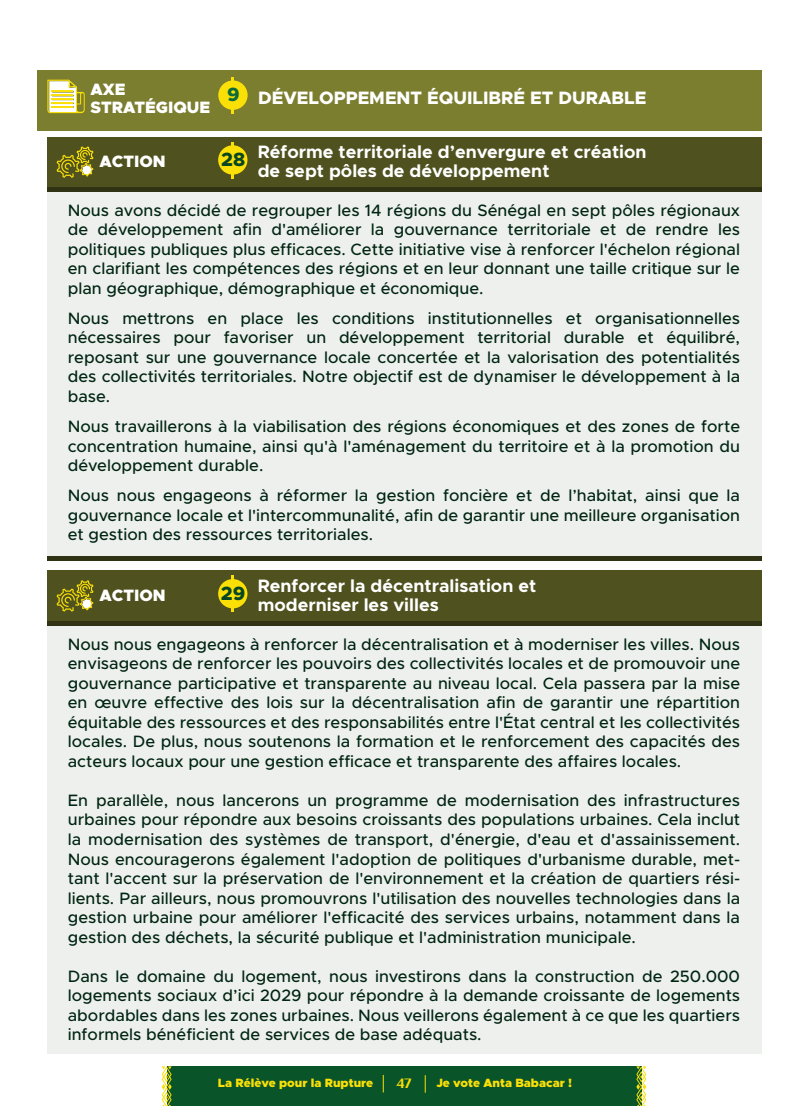
<style>
.page{position:relative;width:808px;height:1106px;background:#fff}
.page>*{position:absolute;margin:0;border:0;box-sizing:border-box;transform-origin:0 0}
.t1{font:700 18px/19.5px "Metropolis";color:#fff}
.t2{font:800 18px "Metropolis";color:#fff}
.t3{font:500 16.5px/19.5px "Metropolis";color:#002513;text-align:justify}
.t4{font:900 16.5px/18px "Metropolis";color:#fff}
.t5{font:900 13.5px "Royal Castle";color:#fae006}
.t6{font:900 12px "Metropolis";color:#fae006}
.s1{font-size:19.2px;color:#0c6c38}
.s2{font-weight:800;font-size:19.2px;color:#094723}
</style>
<div class="page">
<div style="left:167px;top:1066px;width:474px;height:40px;background:#0a542a"></div>
<svg style="left:162px;top:1066px;width:10px;height:40px"></svg>
<svg style="left:636px;top:1066px;width:10px;height:40px"></svg>
<svg style="left:383px;top:1074px;width:1px;height:18px"></svg>
<svg style="left:425px;top:1075px;width:1px;height:17px"></svg>
<div style="left:37px;top:70px;width:725px;height:60px;background:#7b7d2f"></div>
<svg style="left:47px;top:80px;width:38px;height:33px"></svg>
<hr style="left:232px;top:77px;width:2px;height:37px;background:#fae006">
<div style="left:218px;top:80px;width:30px;height:30px;background:#fae006;border-radius:50%"></div>
<div style="left:47px;top:137px;width:715px;height:50px;background:#4f511f"></div>
<svg style="left:57px;top:146px;width:36px;height:32px"></svg>
<hr style="left:232px;top:142px;width:2px;height:36px;background:#fae006">
<div style="left:218px;top:145px;width:29px;height:30px;background:#fae006;border-radius:50%"></div>
<div style="left:47px;top:192px;width:714px;height:369px;background:#eef0ed"></div>
<hr style="left:47px;top:188px;width:714px;height:4px;background:#2f3314">
<div style="left:47px;top:556px;width:714px;height:5px;background:#2f3314"></div>
<div style="left:47px;top:570px;width:715px;height:51px;background:#4f511f"></div>
<svg style="left:57px;top:580px;width:36px;height:31px"></svg>
<hr style="left:232px;top:575px;width:2px;height:37px;background:#fae006">
<div style="left:218px;top:579px;width:29px;height:29px;background:#fae006;border-radius:50%"></div>
<div style="left:47px;top:626px;width:714px;height:427px;background:#eef0ed"></div>
<div style="left:47px;top:621px;width:714px;height:5px;background:#2f3314"></div>
<p class="t4" style="left:90px;top:80px;width:121px">AXE<br>STRATÉGIQUE</p>
<p class="t2" style="left:227px;top:86px;width:421px"><span class="s1">9</span> DÉVELOPPEMENT ÉQUILIBRÉ ET DURABLE</p>
<p class="t4" style="left:99px;top:152px;width:68px">ACTION</p>
<p class="t1" style="left:258px;top:142px;width:390px;text-indent:-37px"><span class="s2">28</span> Réforme territoriale d’envergure et création de sept pôles de développement</p>
<p class="t3" style="left:68px;top:200px;width:674px">Nous avons décidé de regrouper les 14 régions du Sénégal en sept pôles régionaux de développement afin d'améliorer la gouvernance territoriale et de rendre les politiques publiques plus efficaces. Cette initiative vise à renforcer l'échelon régional en clarifiant les compétences des régions et en leur donnant une taille critique sur le plan géographique, démographique et économique.</p>
<p class="t3" style="left:68px;top:308px;width:674px">Nous mettrons en place les conditions institutionnelles et organisationnelles nécessaires pour favoriser un développement territorial durable et équilibré, reposant sur une gouvernance locale concertée et la valorisation des potentialités des collectivités territoriales. Notre objectif est de dynamiser le développement à la base.</p>
<p class="t3" style="left:68px;top:416px;width:674px">Nous travaillerons à la viabilisation des régions économiques et des zones de forte concentration humaine, ainsi qu'à l'aménagement du territoire et à la promotion du développement durable.</p>
<p class="t3" style="left:68px;top:485px;width:674px">Nous nous engageons à réformer la gestion foncière et de l’habitat, ainsi que la gouvernance locale et l'intercommunalité, afin de garantir une meilleure organisation et gestion des ressources territoriales.</p>
<p class="t4" style="left:99px;top:586px;width:68px">ACTION</p>
<p class="t1" style="left:258px;top:575px;width:280px;text-indent:-37px"><span class="s2">29</span> Renforcer la décentralisation et moderniser les villes</p>
<p class="t3" style="left:68px;top:634px;width:674px">Nous nous engageons à renforcer la décentralisation et à moderniser les villes. Nous envisageons de renforcer les pouvoirs des collectivités locales et de promouvoir une gouvernance participative et transparente au niveau local. Cela passera par la mise en œuvre effective des lois sur la décentralisation afin de garantir une répartition équitable des ressources et des responsabilités entre l'État central et les collectivités locales. De plus, nous soutenons la formation et le renforcement des capacités des acteurs locaux pour une gestion efficace et transparente des affaires locales.</p>
<p class="t3" style="left:68px;top:790px;width:674px">En parallèle, nous lancerons un programme de modernisation des infrastructures urbaines pour répondre aux besoins croissants des populations urbaines. Cela inclut la modernisation des systèmes de transport, d'énergie, d'eau et d'assainissement.<br>Nous encouragerons également l'adoption de politiques d'urbanisme durable, met&shy;tant l'accent sur la préservation de l'environnement et la création de quartiers rési&shy;lients. Par ailleurs, nous promouvrons l'utilisation des nouvelles technologies dans la gestion urbaine pour améliorer l'efficacité des services urbains, notamment dans la gestion des déchets, la sécurité publique et l'administration municipale.</p>
<p class="t3" style="left:68px;top:966px;width:674px">Dans le domaine du logement, nous investirons dans la construction de 250.000 logements sociaux d’ici 2029 pour répondre à la demande croissante de logements abordables dans les zones urbaines. Nous veillerons également à ce que les quartiers informels bénéficient de services de base adéquats.</p>
<p class="t6" style="left:218px;top:1075px;width:157px">La Rélève pour la Rupture</p>
<p class="t5" style="left:397px;top:1073px;width:16px">47</p>
<p class="t6" style="left:436px;top:1075px;width:137px">Je vote Anta Babacar !</p>
</div>
